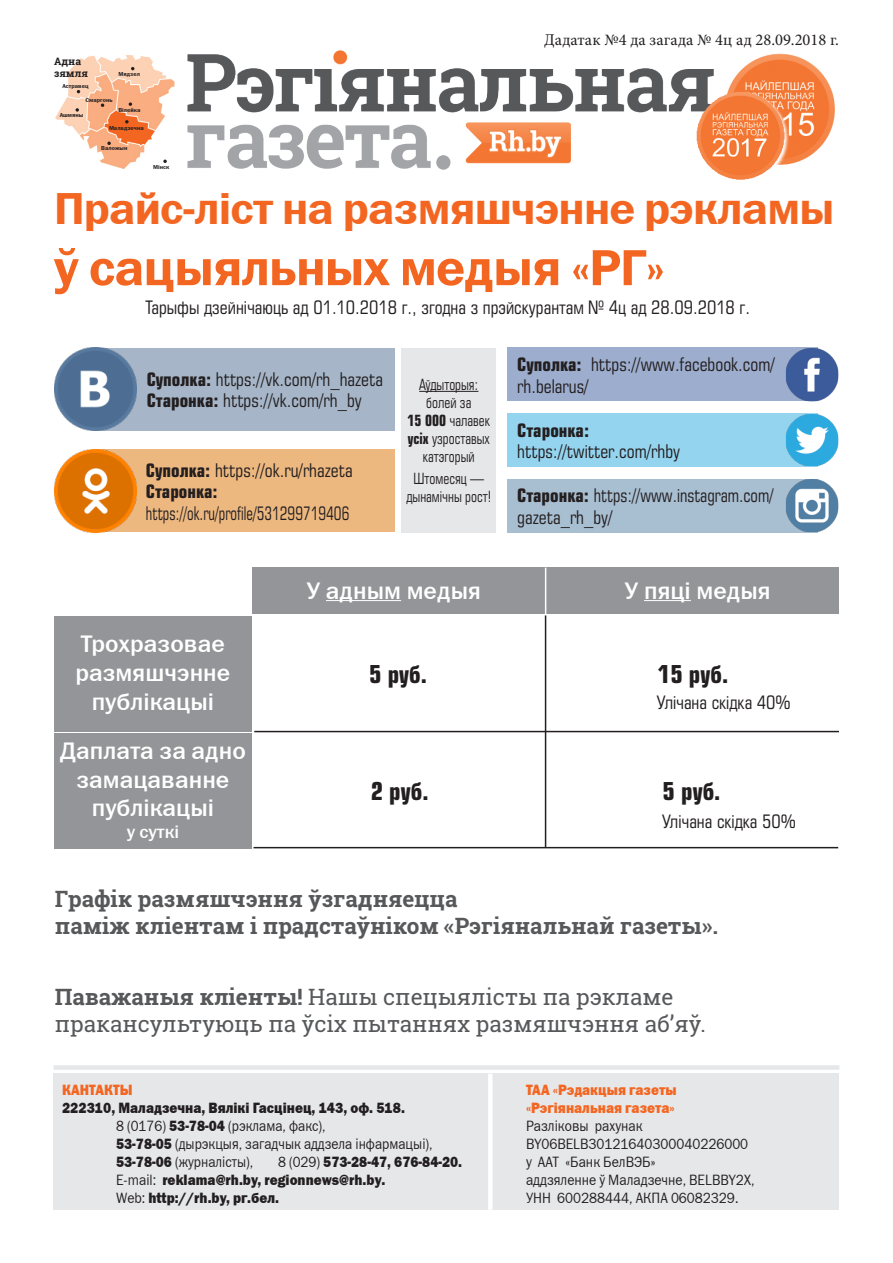
<style>
.page{position:relative;width:893px;height:1263px;background:#fff}
.page>*{position:absolute;margin:0;border:0;box-sizing:border-box;transform-origin:0 0}
.t1{font:51px "Franklin Gothic Demi C";letter-spacing:-.02em;color:#f36621}
.t2{font:45px "Franklin Gothic Demi C";letter-spacing:-.02em;color:#f36621}
.t3{font:24px/28.8px "Franklin Gothic Medium C";color:#fff;text-align:center}
.t4{font:700 24px "Europe Cond";color:#231f20}
.t5{font:22.5px/27px "Roboto Slab";color:#57585a}
.t6{font:700 22.5px/27px "Roboto Slab";color:#57585a}
.t7{font:18px/21.6px "Europe Cond";color:#231f20}
.t8{font:18px/21.6px "Europe Cond";color:#231f20;scale:.94 1}
.t9{font:18px "Europe Cond";color:#231f20;scale:.83 1}
.t10{font:700 18px "Europe Cond";color:#231f20}
.t11{font:18px "Franklin Gothic Medium C";color:#fff}
.t12{font:16.5px "Minion Pro";color:#231f20}
.t13{font:15px/18px "Franklin Gothic Book C";color:#231f20;scale:.89 1}
.t14{font:15px/18px "Franklin Gothic Book C";color:#231f20;scale:.88 1}
.t15{font:15px/18px "Franklin Gothic Heavy C";color:#231f20;scale:.88 1}
.t16{font:15px/18px "Europe Cond";color:#231f20;text-align:center;scale:.9 1}
.t17{font:15px/18px "Franklin Gothic Heavy C";color:#f36621;scale:.89 1}
.t18{font:15px "Franklin Gothic Heavy C";color:#231f20;scale:.89 1}
.t19{font:700 10.35px/12.5px "Roboto Slab";color:#231f20}
.t20{font:5.7px "Franklin Gothic Demi C";color:#231f20}
.s1{font-weight:700}
.s2{font-family:"Franklin Gothic Heavy C"}
.s3{font-family:"Franklin Gothic Book C"}
</style>
<div class="page">
<img style="left:55px;top:55px;width:120px;height:114px">
<svg style="left:129px;top:102px;width:3px;height:4px"></svg>
<svg style="left:125px;top:120px;width:4px;height:4px"></svg>
<svg style="left:76px;top:108px;width:3px;height:4px"></svg>
<svg style="left:107px;top:142px;width:4px;height:3px"></svg>
<svg style="left:163px;top:160px;width:4px;height:3px"></svg>
<img style="left:334px;top:51px;width:500px;height:113px">
<img style="left:187px;top:54px;width:526px;height:115px">
<svg style="left:696px;top:91px;width:94px;height:78px"></svg>
<img style="left:697px;top:92px;width:87px;height:88px">
<div style="left:54px;top:1074px;width:785px;height:136px;background:#e6e7e9"></div>
<div style="left:54px;top:1065px;width:785px;height:5px;background:#e6e7e9"></div>
<div style="left:488px;top:1074px;width:5px;height:136px;background:#fff"></div>
<div style="left:96px;top:348px;width:299px;height:82px;background:#a6b6c8"></div>
<div style="left:95px;top:450px;width:300px;height:82px;background:#edb880"></div>
<img style="left:54px;top:450px;width:82px;height:82px">
<img style="left:54px;top:348px;width:83px;height:82px">
<div style="left:507px;top:348px;width:311px;height:53px;background:#9dadcd"></div>
<div style="left:507px;top:413px;width:311px;height:54px;background:#95d4ef"></div>
<div style="left:507px;top:479px;width:311px;height:54px;background:#a8bed1"></div>
<img style="left:785px;top:413px;width:54px;height:53px">
<img style="left:786px;top:348px;width:53px;height:53px">
<img style="left:786px;top:479px;width:53px;height:53px">
<div style="left:401px;top:348px;width:95px;height:184px;background:#e6e7e9"></div>
<hr style="left:419px;top:391px;width:59px;height:1px;background:#231f20">
<div style="left:54px;top:616px;width:198px;height:115px;background:#939598"></div>
<div style="left:54px;top:733px;width:198px;height:115px;background:#939598"></div>
<div style="left:252px;top:568px;width:587px;height:46px;background:#939598"></div>
<hr style="left:326px;top:600px;width:75px;height:1px;background:#fff">
<hr style="left:644px;top:600px;width:47px;height:1px;background:#fff">
<hr style="left:545px;top:568px;width:1px;height:46px;background:#fff">
<hr style="left:545px;top:615px;width:1px;height:233px;background:#231f20">
<hr style="left:254px;top:731px;width:585px;height:1px;background:#231f20">
<hr style="left:254px;top:847px;width:584px;height:1px;background:#231f20">
<p class="t19" style="left:54px;top:55px;width:36px">Адна зямля</p>
<p class="t20" style="left:118px;top:71px;width:23px">Мядзел</p>
<p class="t20" style="left:62px;top:83px;width:28px">Астравец</p>
<p class="t20" style="left:60px;top:112px;width:25px">Ашмяны</p>
<p class="t20" style="left:86px;top:97px;width:29px">Смаргонь</p>
<p class="t20" style="left:118px;top:106px;width:24px">Вілейка</p>
<p class="t20" style="left:109px;top:125px;width:36px">Маладзечна</p>
<p class="t20" style="left:101px;top:145px;width:28px">Валожын</p>
<p class="t20" style="left:153px;top:163px;width:18px">Мінск</p>
<p class="t12" style="left:544px;top:29px;width:296px">Дадатак №4 да загада № 4ц ад 28.09.2018 г.</p>
<h2 class="t2" style="left:54px;top:183px;width:782px">Прайс-ліст на размяшчэнне рэкламы</h2>
<h1 class="t1" style="left:54px;top:239px;width:612px">ў сацыяльных медыя «РГ»</h1>
<p class="t7" style="left:145px;top:296px;width:606px">Тарыфы дзейнічаюць ад 01.10.2018 г., згодна з прэйскурантам № 4ц ад 28.09.2018 г.</p>
<p class="t7" style="left:147px;top:368px;width:238px"><span class="s1">Суполка:</span> https://vk.com/rh_hazeta<br><span class="s1">Старонка:</span> https://vk.com/rh_by</p>
<p class="t7" style="left:146px;top:459px;width:208px"><span class="s1">Суполка:</span> https://ok.ru/rhazeta<br><span class="s1">Старонка:</span></p>
<p class="t9" style="left:146px;top:502px;width:247px">https://ok.ru/profile/531299719406</p>
<p class="t16" style="left:408px;top:375px;width:93px">Аўдыторыя: болей за<br><span class="s1">15 000</span> чалавек <span class="s1">усіх</span> узроставых катэгорый</p>
<p class="t16" style="left:406px;top:470px;width:96px">Штомесяц — дынамічны рост!</p>
<p class="t7" style="left:517px;top:353px;width:259px"><span class="s1">Суполка:</span> https://www.facebook.com/ rh.belarus/</p>
<p class="t10" style="left:517px;top:418px;width:73px">Старонка:</p>
<p class="t7" style="left:517px;top:441px;width:164px">https://twitter.com/rhby</p>
<p class="t8" style="left:517px;top:485px;width:274px"><span class="s1">Старонка:</span> https://www.instagram.com/ gazeta_rh_by/</p>
<h3 class="t3" style="left:75px;top:630px;width:156px">Трохразовае размяшчэнне публікацыі</h3>
<h3 class="t3" style="left:60px;top:736px;width:188px">Даплата за адно замацаванне публікацыі</h3>
<p class="t11" style="left:127px;top:822px;width:54px">у суткі</p>
<h3 class="t3" style="left:306px;top:576px;width:176px">У адным медыя</h3>
<h3 class="t3" style="left:625px;top:576px;width:148px">У пяці медыя</h3>
<h3 class="t4" style="left:369px;top:658px;width:59px">5 руб.</h3>
<h3 class="t4" style="left:658px;top:658px;width:72px">15 руб.</h3>
<p class="t7" style="left:657px;top:692px;width:135px">Улічана скідка 40%</p>
<h3 class="t4" style="left:371px;top:776px;width:59px">2 руб.</h3>
<h3 class="t4" style="left:662px;top:776px;width:59px">5 руб.</h3>
<p class="t7" style="left:662px;top:810px;width:135px">Улічана скідка 50%</p>
<p class="t6" style="left:55px;top:885px;width:665px">Графік размяшчэння ўзгадняецца<br>паміж кліентам і прадстаўніком «Рэгіянальнай газеты».</p>
<p class="t5" style="left:55px;top:983px;width:652px"><span class="s1">Паважаныя кліенты!</span> Нашы спецыялісты па рэкламе пракансультуюць па ўсіх пытаннях размяшчэння аб’яў.</p>
<p class="t17" style="left:62px;top:1080px;width:81px">КАНТАКТЫ</p>
<p class="t18" style="left:62px;top:1099px;width:387px">222310, Маладзечна, Вялікі Гасцінец, 143, оф. 518.</p>
<p class="t14" style="left:116px;top:1116px;width:361px">8 (0176) <span class="s2">53-78-04</span> (рэклама, факс),<br><span class="s2">53-78-05</span> (дырэкцыя, загадчык аддзела інфармацыі),<br><span class="s2">53-78-06</span> (журналісты),</p>
<p class="t15" style="left:116px;top:1152px;width:395px;text-indent:162px"><span class="s3">8 (029)</span> 573-28-47, 676-84-20.<br><span class="s3">E-mail:</span> reklama@rh.by, regionnews@rh.by.<br><span class="s3">Web:</span> http://rh.by, рг.бел.</p>
<p class="t17" style="left:526px;top:1080px;width:171px">ТАА «Рэдакцыя газеты «Рэгіянальная газета»</p>
<p class="t13" style="left:526px;top:1116px;width:258px">Разліковы рахунак<br>BY06BELB30121640300040226000 у ААТ «Банк БелВЭБ»<br>аддзяленне ў Маладзечне, BELBBY2X,<br>УНН 600288444, АКПА 06082329.</p>
</div>
